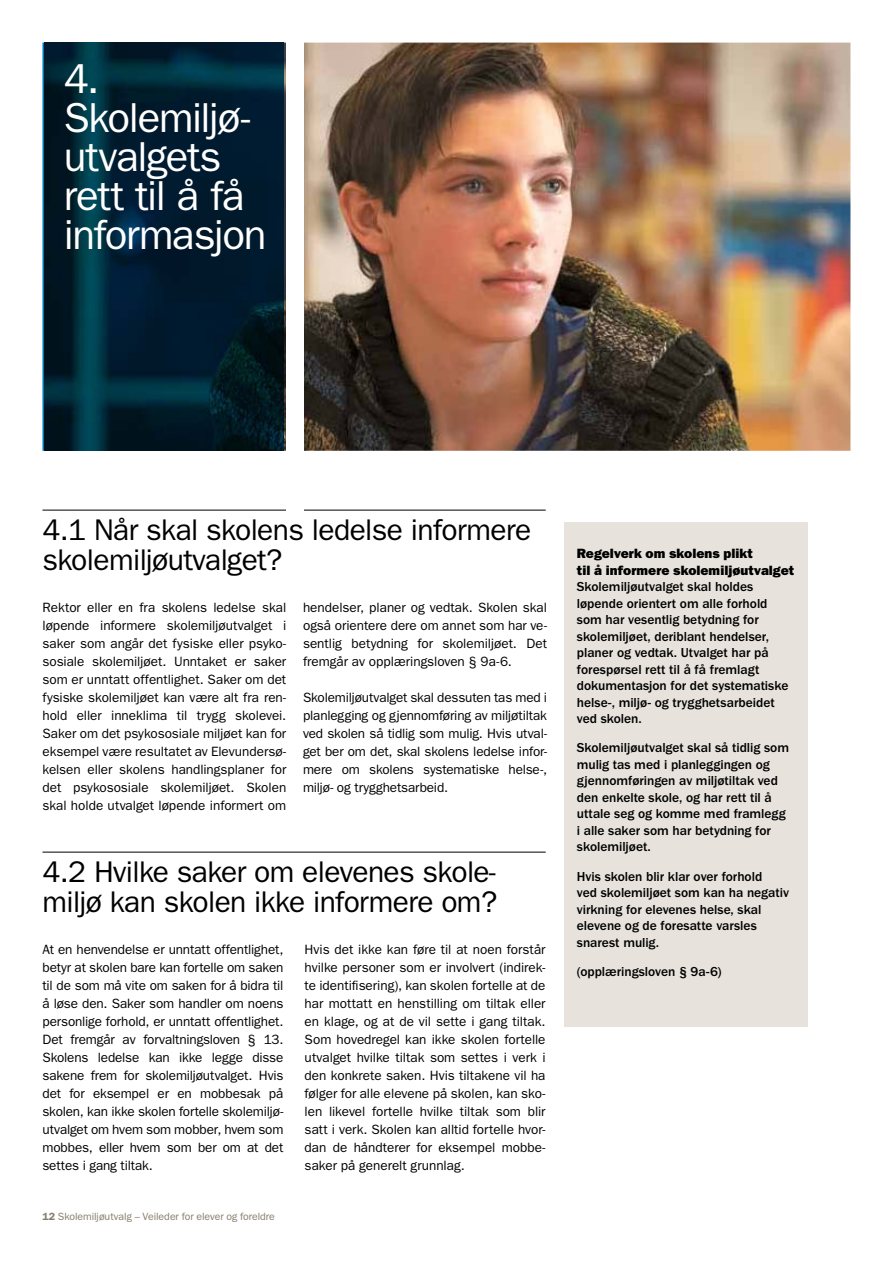
<style>
.page{position:relative;width:893px;height:1263px;background:#fff}
.page>*{position:absolute;margin:0;border:0;box-sizing:border-box;transform-origin:0 0}
.t1{font:42px/39px "ITC Franklin Gothic Std";letter-spacing:-.03em;color:#fff}
.t2{font:30px/30px "ITC Franklin Gothic Std";letter-spacing:-.02em;color:#000}
.t3{font:13.5px/18px "ITC Franklin Gothic Std";letter-spacing:-.005em;color:#000;text-align:justify}
.t4{font:500 13.5px/16.5px "ITC Franklin Gothic Std";letter-spacing:-.005em;color:#000}
.t5{font:13.5px/16.5px "ITC Franklin Gothic Std Hvy";color:#000}
.t6{font:10.5px "ITC Franklin Gothic Std";letter-spacing:-.005em;color:#857c6c}
.s1{font-weight:600}
</style>
<div class="page">
<img style="left:283px;top:43px;width:567px;height:408px">
<img style="left:44px;top:43px;width:239px;height:408px">
<hr style="left:42px;top:510px;width:504px;height:1px;background:#000">
<hr style="left:42px;top:852px;width:504px;height:1px;background:#000">
<div style="left:564px;top:522px;width:244px;height:504px;background:#e7e3dc"></div>
<div style="left:286px;top:0;width:17px;height:510px;background:#fff"></div>
<h1 class="t1" style="left:64px;top:62px;width:204px">4.<br>Skolemiljø&shy;utvalgets rett til å få informa sjon</h1>
<h2 class="t2" style="left:42px;top:517px;width:490px">4.1 Når skal skolens ledelse informere skolemiljøutvalget?</h2>
<p class="t3" style="left:42px;top:599px;width:245px">Rektor eller en fra skolens ledelse skal løpende informere skole miljøutvalget i saker som angår det fysiske eller psyko&shy;sosiale skolemiljøet. Unntaket er saker som er unntatt offentlighet. Saker om det fysiske skolemiljøet kan være alt fra ren&shy;hold eller inneklima til trygg skolevei.<br>Saker om det psykososiale miljøet kan for eksempel være resultatet av Elevundersø&shy;kelsen eller skolens handlingsplaner for det psykososiale skolemiljøet. Skolen skal holde utvalget løpende informert om</p>
<p class="t3" style="left:303px;top:599px;width:246px">hendelser, planer og vedtak. Skolen skal også orientere dere om annet som har ve&shy;sentlig betydning for skolemiljøet. Det fremgår av opplærings loven § 9a-6.</p>
<p class="t3" style="left:303px;top:689px;width:246px">Skolemiljøutvalget skal dessuten tas med i planlegging og gjennomføring av miljøtiltak ved skolen så tidlig som mulig. Hvis utval&shy;get ber om det, skal skolens ledelse infor&shy;mere om skolens systematiske helse-, miljø- og trygghetsarbeid.</p>
<h2 class="t2" style="left:42px;top:859px;width:456px">4.2 Hvilke saker om elevenes skole&shy;miljø kan skolen ikke informere om?</h2>
<p class="t3" style="left:42px;top:941px;width:242px">At en henvendelse er unntatt offentlighet, betyr at skolen bare kan fortelle om saken til de som må vite om saken for å bidra til å løse den. Saker som handler om noens personlige forhold, er unntatt offentlighet.<br>Det fremgår av forvaltningsloven § 13.<br>Skolens ledelse kan ikke legge disse sakene frem for skolemiljøutvalget. Hvis det for eksempel er en mobbesak på skolen, kan ikke skolen fortelle skolemiljø&shy;utvalget om hvem som mobber, hvem som mobbes, eller hvem som ber om at det settes i gang tiltak.</p>
<p class="t6" style="left:42px;top:1213px;width:234px"><span class="s1">12</span> Skolemiljøutvalg – Veileder for elever og foreldre</p>
<p class="t3" style="left:305px;top:941px;width:242px">Hvis det ikke kan føre til at noen forstår hvilke personer som er involvert (indirek&shy;te identifisering), kan skolen fortelle at de har mottatt en henstilling om tiltak eller en klage, og at de vil sette i gang tiltak.<br>Som hovedregel kan ikke skolen fortelle utvalget hvilke tiltak som settes i verk i den konkrete saken. Hvis tiltakene vil ha følger for alle elevene på skolen, kan sko&shy;len likevel fortelle hvilke tiltak som blir satt i verk. Skolen kan alltid fortelle hvor&shy;dan de håndterer for eksempel mobbe&shy;saker på generelt grunnlag.</p>
<p class="t5" style="left:577px;top:546px;width:219px">Regelverk om skolens plikt<br>til å informere skolemiljø utvalget</p>
<p class="t4" style="left:577px;top:579px;width:213px">Skolemiljøutvalget skal holdes løpende orientert om alle forhold som har vesentlig betydning for skole miljøet, deriblant hendelser, planer og vedtak. Utvalget har på forespørsel rett til å få fremlagt dokumentasjon for det systematiske helse-, miljø- og trygghets arbeidet ved skolen.</p>
<p class="t4" style="left:577px;top:740px;width:214px">Skolemiljøutvalget skal så tidlig som mulig tas med i planleggingen og gjennomføringen av miljøtiltak ved den enkelte skole, og har rett til å uttale seg og komme med framlegg i alle saker som har betydning for skolemiljøet.</p>
<p class="t4" style="left:577px;top:869px;width:214px">Hvis skolen blir klar over forhold<br>ved skolemiljøet som kan ha negativ virkning for elevenes helse, skal elevene og de foresatte varsles snarest mulig.</p>
<p class="t4" style="left:577px;top:964px;width:146px">(opplæringsloven § 9a-6)</p>
</div>
